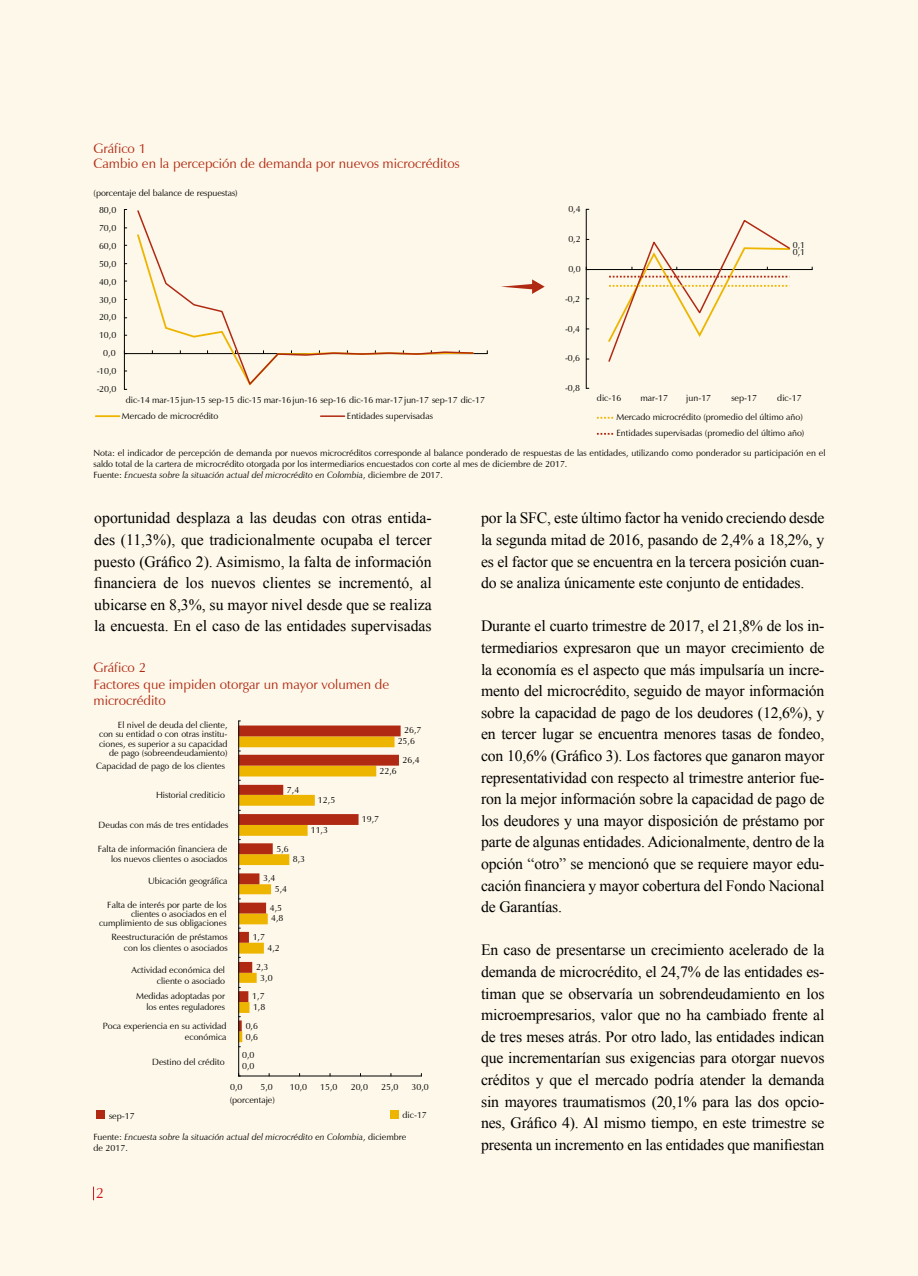
<style>
.page{position:relative;width:918px;height:1276px;background:#fff}
.page>*{position:absolute;margin:0;border:0;box-sizing:border-box;transform-origin:0 0}
.t1{font:15.75px/21.6px "Times New Roman";letter-spacing:-.01em;color:#000;text-align:justify}
.t2{font:15px "Zapf Humanist 601 BT";color:#cd171a}
.t3{font:13.5px/16.2px "Zapf Humanist 601 BT";color:#b02912}
.t4{font:9px/10.8px "Zapf Humanist 601 BT";color:#000;text-align:right}
.t5{font:italic 9px/10.8px "Zapf Humanist 601 BT";color:#000}
.s1{font-style:italic}
.s2{font-style:normal}
</style>
<div class="page">
<div style="left:0;top:0;width:917px;height:1276px;background:#fef8ea"></div>
<svg style="left:93px;top:1186px;width:1px;height:14px"></svg>
<hr style="left:96px;top:415px;width:24px;height:2px;background:#edb500">
<hr style="left:321px;top:415px;width:24px;height:2px;background:#b02912">
<svg style="left:597px;top:417px;width:17px;height:2px"></svg>
<svg style="left:597px;top:433px;width:17px;height:2px"></svg>
<svg style="left:501px;top:279px;width:44px;height:15px"></svg>
<hr style="left:124px;top:209px;width:1px;height:180px;background:#000">
<hr style="left:124px;top:353px;width:363px;height:1px;background:#000">
<svg style="left:136px;top:210px;width:338px;height:176px"></svg>
<hr style="left:586px;top:209px;width:1px;height:179px;background:#000">
<hr style="left:586px;top:269px;width:226px;height:1px;background:#000">
<svg style="left:607px;top:220px;width:184px;height:142px"></svg>
<div style="left:96px;top:1110px;width:9px;height:8px;background:#b02912"></div>
<div style="left:391px;top:1110px;width:8px;height:8px;background:#edb500"></div>
<svg style="left:239px;top:725px;width:162px;height:306px"></svg>
<hr style="left:239px;top:1075px;width:182px;height:1px;background:#000">
<hr style="left:238px;top:721px;width:1px;height:355px;background:#000">
<p class="t3" style="left:94px;top:141px;width:368px;line-height:15px">Gráfico 1<br>Cambio en la percepción de demanda por nuevos microcréditos</p>
<p class="t4" style="left:94px;top:187px;width:146px">(porcentaje del balance de respuestas)</p>
<p class="t4" style="left:99px;top:204px;width:19px">80,0</p>
<p class="t4" style="left:99px;top:222px;width:19px">70,0</p>
<p class="t4" style="left:99px;top:240px;width:19px">60,0</p>
<p class="t4" style="left:99px;top:258px;width:19px">50,0</p>
<p class="t4" style="left:99px;top:276px;width:19px">40,0</p>
<p class="t4" style="left:99px;top:294px;width:19px">30,0</p>
<p class="t4" style="left:99px;top:312px;width:19px">20,0</p>
<p class="t4" style="left:99px;top:330px;width:19px">10,0</p>
<p class="t4" style="left:103px;top:348px;width:14px">0,0</p>
<p class="t4" style="left:97px;top:366px;width:21px">-10,0</p>
<p class="t4" style="left:97px;top:384px;width:21px">-20,0</p>
<p class="t4" style="left:126px;top:395px;width:361px">dic-14 mar-15jun-15 sep-15 dic-15 mar-16jun-16 sep-16 dic-16 mar-17jun-17 sep-17 dic-17</p>
<p class="t4" style="left:568px;top:204px;width:14px">0,4</p>
<p class="t4" style="left:568px;top:234px;width:14px">0,2</p>
<p class="t4" style="left:568px;top:263px;width:14px">0,0</p>
<p class="t4" style="left:565px;top:293px;width:16px">-0,2</p>
<p class="t4" style="left:565px;top:323px;width:16px">-0,4</p>
<p class="t4" style="left:565px;top:353px;width:16px">-0,6</p>
<p class="t4" style="left:565px;top:383px;width:16px">-0,8</p>
<p class="t4" style="left:793px;top:239px;width:14px">0,1</p>
<p class="t4" style="left:793px;top:246px;width:14px">0,1</p>
<p class="t4" style="left:597px;top:392px;width:26px">dic-16</p>
<p class="t4" style="left:640px;top:392px;width:29px">mar-17</p>
<p class="t4" style="left:686px;top:392px;width:26px">jun-17</p>
<p class="t4" style="left:731px;top:392px;width:27px">sep-17</p>
<p class="t4" style="left:777px;top:392px;width:26px">dic-17</p>
<p class="t4" style="left:122px;top:411px;width:98px">Mercado de microcrédito</p>
<p class="t4" style="left:347px;top:411px;width:87px">Entidades supervisadas</p>
<p class="t4" style="left:616px;top:410px;width:189px;line-height:15.5px;text-align:left">Mercado microcrédito (promedio del último año)<br>Entidades supervisadas (promedio del último año)</p>
<p class="t4" style="left:94px;top:448px;width:734px;text-align:left">Nota: el indicador de percepción de demanda por nuevos microcréditos corresponde al balance ponderado de respuestas de las entidades, utilizando como ponderador su participación en el saldo total de la cartera de microcrédito otorgada por los intermediarios encuestados con corte al mes de diciembre de 2017.<br>Fuente: <span class="s1">Encuesta sobre la situación actual del microcrédito en Colombia</span>, diciembre de 2017.</p>
<p class="t1" style="left:94px;top:507px;width:339px">oportunidad desplaza a las deudas con otras entida&shy;des (11,3%), que tradicionalmente ocupaba el tercer puesto (Gráfico 2). Asimismo, la falta de información financiera de los nuevos clientes se incrementó, al ubicarse en 8,3%, su mayor nivel desde que se realiza la encuesta. En el caso de las entidades supervisadas</p>
<p class="t1" style="left:481px;top:507px;width:345px">por la SFC, este último factor ha venido creciendo desde la segunda mitad de 2016, pasando de 2,4% a 18,2%, y es el factor que se encuentra en la tercera posición cuan&shy;do se analiza únicamente este conjunto de entidades.</p>
<p class="t1" style="left:481px;top:615px;width:345px">Durante el cuarto trimestre de 2017, el 21,8% de los in&shy;termediarios expresaron que un mayor crecimiento de la economía es el aspecto que más impulsaría un incre&shy;mento del microcrédito, seguido de mayor información sobre la capacidad de pago de los deudores (12,6%), y en tercer lugar se encuentra menores tasas de fondeo, con 10,6% (Gráfico 3). Los factores que ganaron mayor representatividad con respecto al trimestre anterior fue&shy;ron la mejor información sobre la capacidad de pago de los deudores y una mayor disposición de préstamo por parte de algunas entidades. Adicionalmente, dentro de la opción “otro” se mencionó que se requiere mayor edu&shy;cación financiera y mayor cobertura del Fondo Nacional de Garantías.</p>
<p class="t1" style="left:481px;top:939px;width:345px">En caso de presentarse un crecimiento acelerado de la demanda de microcrédito, el 24,7% de las entidades es&shy;timan que se observaría un sobrendeudamiento en los microempresarios, valor que no ha cambiado frente al de tres meses atrás. Por otro lado, las entidades indican que incrementarían sus exigencias para otorgar nuevos créditos y que el mercado podría atender la demanda sin mayores traumatismos (20,1% para las dos opcio&shy;nes, Gráfico 4). Al mismo tiempo, en este trimestre se presenta un incremento en las entidades que manifiestan</p>
<p class="t3" style="left:94px;top:659px;width:297px">Gráfico 2<br>Factores que impiden otorgar un mayor volumen de microcrédito</p>
<p class="t4" style="left:99px;top:721px;width:130px;line-height:9px">El nivel de deuda del cliente,<br>con su entidad o con otras institu&shy;ciones, es superior a su capacidad de pago (sobreendeudamiento)</p>
<p class="t4" style="left:404px;top:725px;width:19px">26,7</p>
<p class="t4" style="left:398px;top:735px;width:19px">25,6</p>
<p class="t4" style="left:402px;top:754px;width:19px">26,4</p>
<p class="t4" style="left:96px;top:760px;width:130px">Capacidad de pago de los clientes</p>
<p class="t4" style="left:156px;top:789px;width:71px">Historial crediticio</p>
<p class="t4" style="left:380px;top:765px;width:19px">22,6</p>
<p class="t4" style="left:287px;top:784px;width:14px">7,4</p>
<p class="t4" style="left:318px;top:795px;width:19px">12,5</p>
<p class="t4" style="left:362px;top:813px;width:19px">19,7</p>
<p class="t4" style="left:99px;top:819px;width:131px">Deudas con más de tres entidades</p>
<p class="t4" style="left:311px;top:824px;width:19px">11,3</p>
<p class="t4" style="left:98px;top:843px;width:131px">Falta de información financiera de los nuevos clientes o asociados</p>
<p class="t4" style="left:276px;top:843px;width:14px">5,6</p>
<p class="t4" style="left:293px;top:854px;width:14px">8,3</p>
<p class="t4" style="left:263px;top:872px;width:14px">3,4</p>
<p class="t4" style="left:148px;top:875px;width:81px">Ubicación geográfica</p>
<p class="t4" style="left:275px;top:883px;width:14px">5,4</p>
<p class="t4" style="left:99px;top:900px;width:129px;line-height:9px">Falta de interés por parte de los clientes o asociados en el cumplimiento de sus obligaciones</p>
<p class="t4" style="left:270px;top:902px;width:14px">4,5</p>
<p class="t4" style="left:271px;top:913px;width:14px">4,8</p>
<p class="t4" style="left:112px;top:932px;width:118px">Reestructuración de préstamos con los clientes o asociados</p>
<p class="t4" style="left:253px;top:932px;width:14px">1,7</p>
<p class="t4" style="left:268px;top:942px;width:14px">4,2</p>
<p class="t4" style="left:256px;top:961px;width:14px">2,3</p>
<p class="t4" style="left:131px;top:964px;width:95px">Actividad económica del cliente o asociado</p>
<p class="t4" style="left:260px;top:972px;width:14px">3,0</p>
<p class="t4" style="left:136px;top:991px;width:90px">Medidas adoptadas por los entes reguladores</p>
<p class="t4" style="left:252px;top:991px;width:14px">1,7</p>
<p class="t4" style="left:253px;top:1001px;width:14px">1,8</p>
<p class="t4" style="left:103px;top:1020px;width:125px">Poca experiencia en su actividad económica</p>
<p class="t4" style="left:246px;top:1020px;width:14px">0,6</p>
<p class="t4" style="left:246px;top:1031px;width:14px">0,6</p>
<p class="t4" style="left:242px;top:1050px;width:14px">0,0</p>
<p class="t4" style="left:152px;top:1056px;width:74px">Destino del crédito</p>
<p class="t4" style="left:242px;top:1060px;width:14px">0,0</p>
<p class="t4" style="left:230px;top:1081px;width:14px">0,0</p>
<p class="t4" style="left:261px;top:1081px;width:14px">5,0</p>
<p class="t4" style="left:290px;top:1081px;width:19px">10,0</p>
<p class="t4" style="left:320px;top:1081px;width:19px">15,0</p>
<p class="t4" style="left:351px;top:1081px;width:19px">20,0</p>
<p class="t4" style="left:381px;top:1081px;width:19px">25,0</p>
<p class="t4" style="left:412px;top:1081px;width:19px">30,0</p>
<p class="t4" style="left:230px;top:1094px;width:47px">(porcentaje)</p>
<p class="t4" style="left:109px;top:1110px;width:27px">sep-17</p>
<p class="t4" style="left:403px;top:1109px;width:26px">dic-17</p>
<p class="t5" style="left:94px;top:1132px;width:314px"><span class="s2">Fuente:</span> Encuesta sobre la situación actual del microcrédito en Colombia<span class="s2">, diciembre de 2017.</span></p>
<p class="t2" style="left:96px;top:1184px;width:10px">2</p>
</div>
